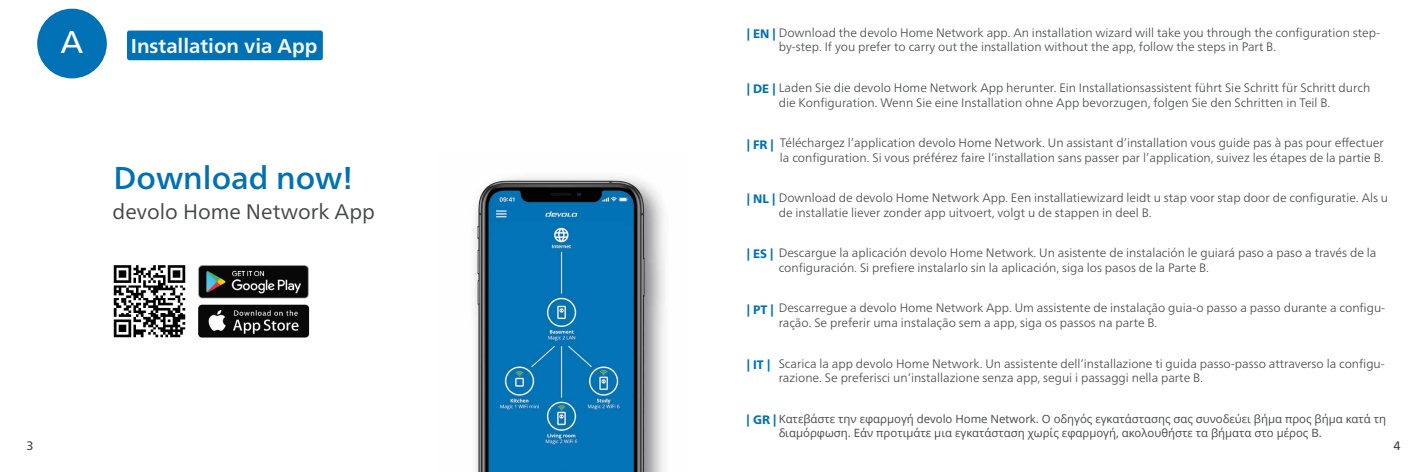
<style>
.page{position:relative;width:1419px;height:472px;background:#fff}
.page>*{position:absolute;margin:0;border:0;box-sizing:border-box;transform-origin:0 0}
.t1{font:500 31.5px "Frutiger Neue LTW1 G";color:#0071b5}
.t2{font:31.5px "Frutiger Neue LTW1 G";color:#fff}
.t3{font:21px "Frutiger Neue LTW1 G";color:#434847}
.t4{font:700 20.12px "Frutiger Neue LTW1 G";color:#f6f6f6}
.t5{font:300 12.25px/14.7px "Frutiger Neue LTW1 G";color:#434847}
.t6{font:800 12.25px "Frutiger Neue LTW1 G";color:#0071b5}
.t7{font:12.25px "Frutiger Neue LTW1 G";color:#343e48}
.t8{font:11.38px "Open Sans";color:#434847}
.s1{font-family:"Frutiger Neue LTW1 G";font-weight:800;font-size:12.25px;color:#0071b5}
</style>
<div class="page">
<img style="left:474px;top:177px;width:191px;height:294px">
<img style="left:198px;top:265px;width:111px;height:34px">
<svg style="left:198px;top:304px;width:112px;height:34px;background:#383838"></svg>
<img style="left:113px;top:265px;width:73px;height:73px">
<div style="left:127px;top:31px;width:196px;height:29px;background:#0071b5;border-radius:2px"></div>
<div style="left:37px;top:9px;width:70px;height:69px;background:#0071b5;border-radius:50%"></div>
<p class="t7" style="left:26px;top:436px;width:9px">3</p>
<h1 class="t2" style="left:61px;top:19px;width:24px">A</h1>
<h3 class="t4" style="left:131px;top:31px;width:188px">Installation via App</h3>
<p class="t5" style="left:779px;top:24px;width:603px">Download the devolo Home Network app. An installation wizard will take you through the configuration step&shy;by-step. If you prefer to carry out the installation without the app, follow the steps in Part B.</p>
<p class="t5" style="left:779px;top:79px;width:593px">Laden Sie die devolo Home Network App herunter. Ein Installationsassistent führt Sie Schritt für Schritt durch die Konfiguration. Wenn Sie eine Installation ohne App bevorzugen, folgen Sie den Schritten in Teil B.</p>
<p class="t5" style="left:780px;top:134px;width:605px">Téléchargez l’application devolo Home Network. Un assistant d’installation vous guide pas à pas pour effectuer la configuration. Si vous préférez faire l‘installation sans passer par l’application, suivez les étapes de la partie B.</p>
<p class="t5" style="left:779px;top:189px;width:611px">Download de devolo Home Network App. Een installatiewizard leidt u stap voor stap door de configuratie. Als u de installatie liever zonder app uitvoert, volgt u de stappen in deel B.</p>
<p class="t5" style="left:779px;top:244px;width:599px">Descargue la aplicación devolo Home Network. Un asistente de instalación le guiará paso a paso a través de la configuración. Si prefiere instalarlo sin la aplicación, siga los pasos de la Parte B.</p>
<p class="t5" style="left:779px;top:299px;width:608px">Descarregue a devolo Home Network App. Um assistente de instalação guia-o passo a passo durante a configu&shy;ração. Se preferir uma instalação sem a app, siga os passos na parte B.</p>
<p class="t5" style="left:779px;top:354px;width:608px">Scarica la app devolo Home Network. Un assistente dell‘installazione ti guida passo-passo attraverso la configu&shy;razione. Se preferisci un‘installazione senza app, segui i passaggi nella parte B.</p>
<p class="t6" style="left:747px;top:25px;width:31px">| EN |</p>
<p class="t6" style="left:747px;top:80px;width:31px">| DE |</p>
<p class="t6" style="left:747px;top:135px;width:29px">| FR |</p>
<h1 class="t1" style="left:113px;top:155px;width:241px">Download now!</h1>
<h2 class="t3" style="left:113px;top:196px;width:264px">devolo Home Network App</h2>
<p class="t6" style="left:747px;top:190px;width:30px">| NL |</p>
<p class="t6" style="left:747px;top:245px;width:28px">| ES |</p>
<p class="t6" style="left:747px;top:300px;width:29px">| PT |</p>
<p class="t6" style="left:747px;top:355px;width:25px">| IT |</p>
<p class="t8" style="left:747px;top:411px;width:641px"><span class="s1">| GR |</span> Κατεβάστε την εφαρμογή devolo Home Network. Ο οδηγός εγκατάστασης σας συνοδεύει βήμα προς βήμα κατά τη</p>
<p class="t8" style="left:779px;top:424px;width:544px">διαμόρφωση. Εάν προτιμάτε μια εγκατάσταση χωρίς εφαρμογή, ακολουθήστε τα βήματα στο μέρος B.</p>
<p class="t7" style="left:1393px;top:436px;width:9px">4</p>
</div>
